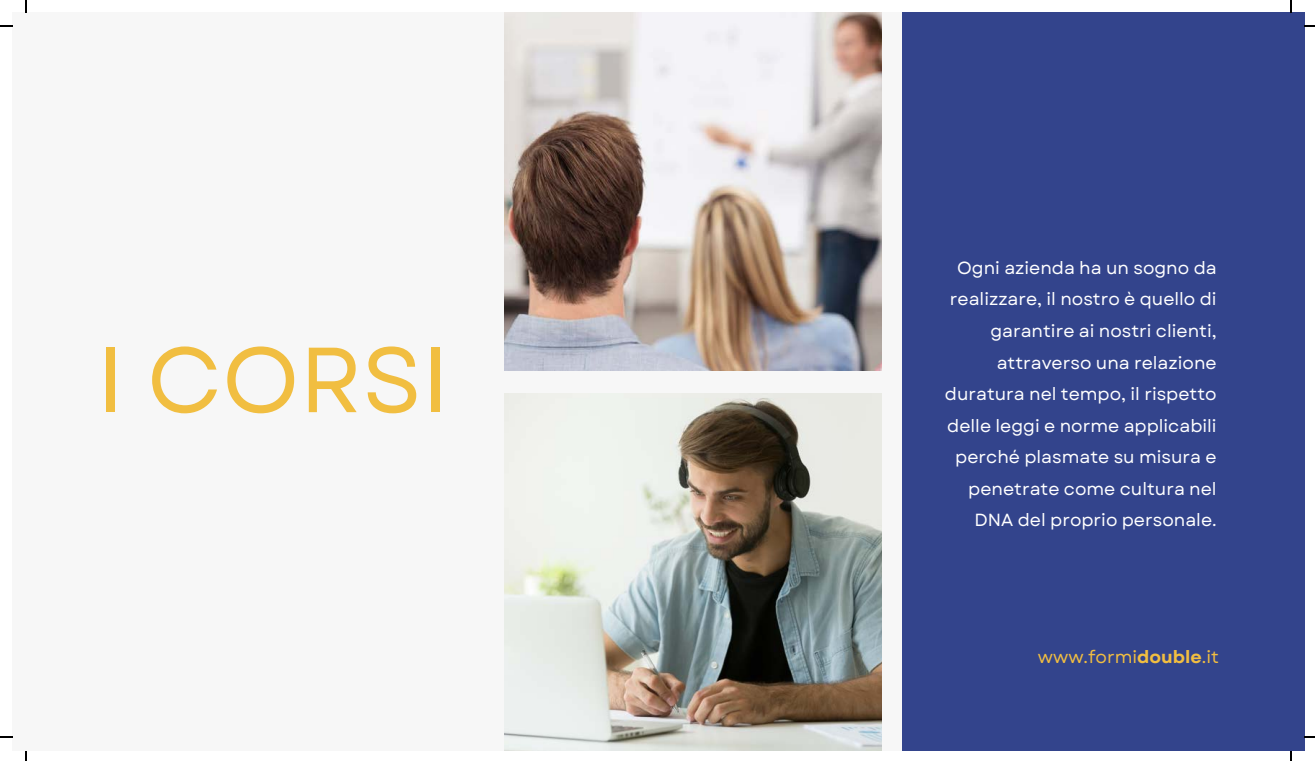
<style>
.page{position:relative;width:1315px;height:761px;background:#fff}
.page>*{position:absolute;margin:0;border:0;box-sizing:border-box;transform-origin:0 0}
.t1{font:92.1px "Garet";color:#f1be41}
.t2{font:17.55px/31.7px "Garet";color:#fff;text-align:right}
.t3{font:17.55px "Garet";color:#f1be41}
.s1{font-weight:700}
</style>
<div class="page">
<div style="left:12px;top:12px;width:1291px;height:739px;background:#f7f7f7"></div>
<div style="left:902px;top:12px;width:401px;height:739px;background:#33448c"></div>
<img style="left:504px;top:393px;width:377px;height:358px">
<img style="left:504px;top:12px;width:377px;height:358px">
<svg style="left:26px;top:0;width:1px;height:12px"></svg>
<svg style="left:0;top:26px;width:12px;height:1px"></svg>
<svg style="left:1290px;top:0;width:1px;height:12px"></svg>
<svg style="left:0;top:736px;width:12px;height:1px"></svg>
<h1 class="t1" style="left:97px;top:314px;width:353px">I CORSI</h1>
<p class="t2" style="left:944px;top:252px;width:273px">Ogni azienda ha un sogno da realizzare, il nostro è quello di garantire ai nostri clienti, attraverso una relazione duratura nel tempo, il rispetto delle leggi e norme applicabili perché plasmate su misura e penetrate come cultura nel<br>DNA del proprio personale.</p>
<p class="t3" style="left:1037px;top:644px;width:182px">www.formi<span class="s1">double</span>.it</p>
</div>
